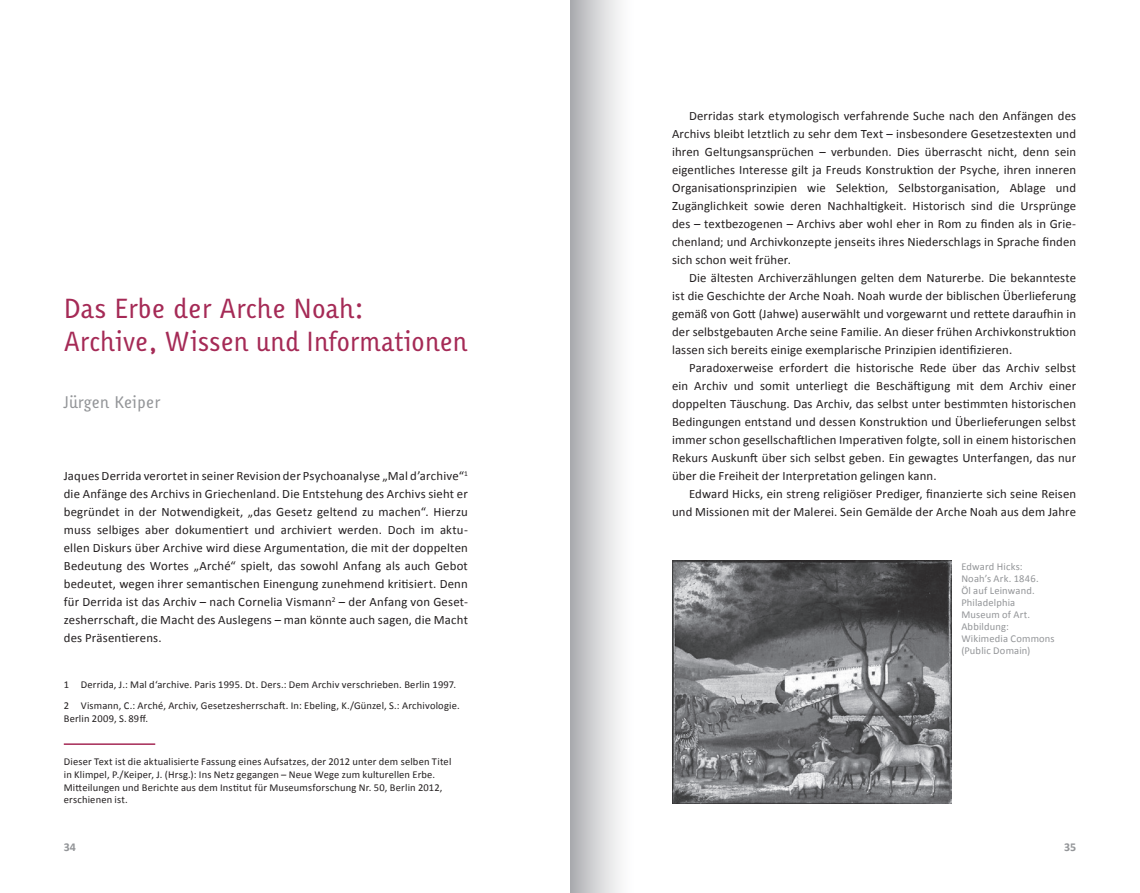
<style>
.page{position:relative;width:1140px;height:893px;background:#fff}
.page>*{position:absolute;margin:0;border:0;box-sizing:border-box;transform-origin:0 0}
.t1{font:27px/33px "Karbid";letter-spacing:-.02em;color:#a52a56}
.t2{font:16.5px "Karbid";letter-spacing:-.015em;color:#939598}
.t3{font:12.75px/18px "Calibri";letter-spacing:.01em;color:#231f20;text-align:justify}
.t4{font:700 12px "Calibri";color:#939598}
.t5{font:10.5px/12.8px "Calibri";letter-spacing:.015em;color:#231f20}
.t6{font:10.5px/12px "Calibri";letter-spacing:.015em;color:#939598}
</style>
<div class="page">
<hr style="left:64px;top:743px;width:91px;height:2px;background:#a52a56">
<img style="left:672px;top:561px;width:279px;height:243px">
<div style="left:570px;top:0;width:64px;height:893px;background:linear-gradient(to right,#aeafb3,#fff)"></div>
<h1 class="t1" style="left:64px;top:291px;width:405px">Das Erbe der Arche Noah:<br>Archive, Wissen und Informationen</h1>
<p class="t2" style="left:64px;top:392px;width:98px">Jürgen Keiper</p>
<p class="t3" style="left:64px;top:467px;width:406px">Jaques Derrida verortet in seiner Revision der Psychoanalyse „Mal d’archive“<sup>1 </sup>die Anfänge des Archivs in Griechenland. Die Entstehung des Archivs sieht er begründet in der Notwendigkeit, „das Gesetz geltend zu machen“. Hierzu muss selbiges aber dokumentiert und archiviert werden. Doch im aktu&shy;ellen Diskurs über Archive wird diese Argumentation, die mit der doppelten Bedeutung des Wortes „Arché“ spielt, das sowohl Anfang als auch Gebot bedeutet, wegen ihrer semantischen Einengung zunehmend kritisiert. Denn für Derrida ist das Archiv – nach Cornelia Vismann<sup>2</sup> – der Anfang von Geset&shy;zesherrschaft, die Macht des Auslegens – man könnte auch sagen, die Macht des Präsentierens.</p>
<p class="t5" style="left:64px;top:674px;width:397px;line-height:21.3px">1 Derrida, J.: Mal d‘archive. Paris 1995. Dt. Ders.: Dem Archiv verschrieben. Berlin 1997.<br>2 Vismann, C.: Arché, Archiv, Gesetzesherrschaft. In: Ebeling, K./Günzel, S.: Archivologie.</p>
<p class="t5" style="left:64px;top:712px;width:86px">Berlin 2009, S. 89ff.</p>
<p class="t5" style="left:64px;top:755px;width:389px">Dieser Text ist die aktualisierte Fassung eines Aufsatzes, der 2012 unter dem selben Titel in Klimpel, P./Keiper, J. (Hrsg.): Ins Netz gegangen – Neue Wege zum kulturellen Erbe.<br>Mitteilungen und Berichte aus dem Institut für Museumsforschung Nr. 50, Berlin 2012, erschienen ist.</p>
<p class="t3" style="left:672px;top:107px;width:405px;text-indent:17px">Derridas stark etymologisch verfahrende Suche nach den Anfängen des Archivs bleibt letztlich zu sehr dem Text – insbesondere Gesetzestexten und ihren Geltungsansprüchen – verbunden. Dies überrascht nicht, denn sein eigentliches Interesse gilt ja Freuds Konstruktion der Psyche, ihren inneren Organisationsprinzipien wie Selektion, Selbstorganisation, Ablage und Zugänglichkeit sowie deren Nachhaltigkeit. Historisch sind die Ursprünge des – textbezogenen – Archivs aber wohl eher in Rom zu finden als in Grie&shy;chenland; und Archivkonzepte jenseits ihres Niederschlags in Sprache finden sich schon weit früher.</p>
<p class="t3" style="left:672px;top:269px;width:406px;text-indent:17px">Die ältesten Archiverzählungen gelten dem Naturerbe. Die bekannteste ist die Geschichte der Arche Noah. Noah wurde der biblischen Überlieferung gemäß von Gott (Jahwe) auserwählt und vorgewarnt und rettete daraufhin in der selbstgebauten Arche seine Familie. An dieser frühen Archivkonstruktion lassen sich bereits einige exemplarische Prinzipien identifizieren.</p>
<p class="t3" style="left:672px;top:359px;width:405px;text-indent:17px">Paradoxerweise erfordert die historische Rede über das Archiv selbst ein Archiv und somit unterliegt die Beschäftigung mit dem Archiv einer doppelten Täuschung. Das Archiv, das selbst unter bestimmten historischen Bedingungen entstand und dessen Konstruktion und Überlieferungen selbst immer schon gesellschaftlichen Imperativen folgte, soll in einem historischen Rekurs Auskunft über sich selbst geben. Ein gewagtes Unterfangen, das nur über die Freiheit der Interpretation gelingen kann.</p>
<p class="t3" style="left:672px;top:485px;width:405px;text-align:right">Edward Hicks, ein streng religiöser Prediger, finanzierte sich seine Reisen und Missionen mit der Malerei. Sein Gemälde der Arche Noah aus dem Jahre</p>
<p class="t6" style="left:961px;top:560px;width:95px">Edward Hicks:<br>Noah’s Ark. 1846.<br>Öl auf Leinwand.<br>Philadelphia<br>Museum of Art.<br>Abbildung:<br>Wikimedia Commons (Public Domain)</p>
<p class="t4" style="left:64px;top:839px;width:14px">34</p>
<p class="t4" style="left:1064px;top:839px;width:14px">35</p>
</div>
